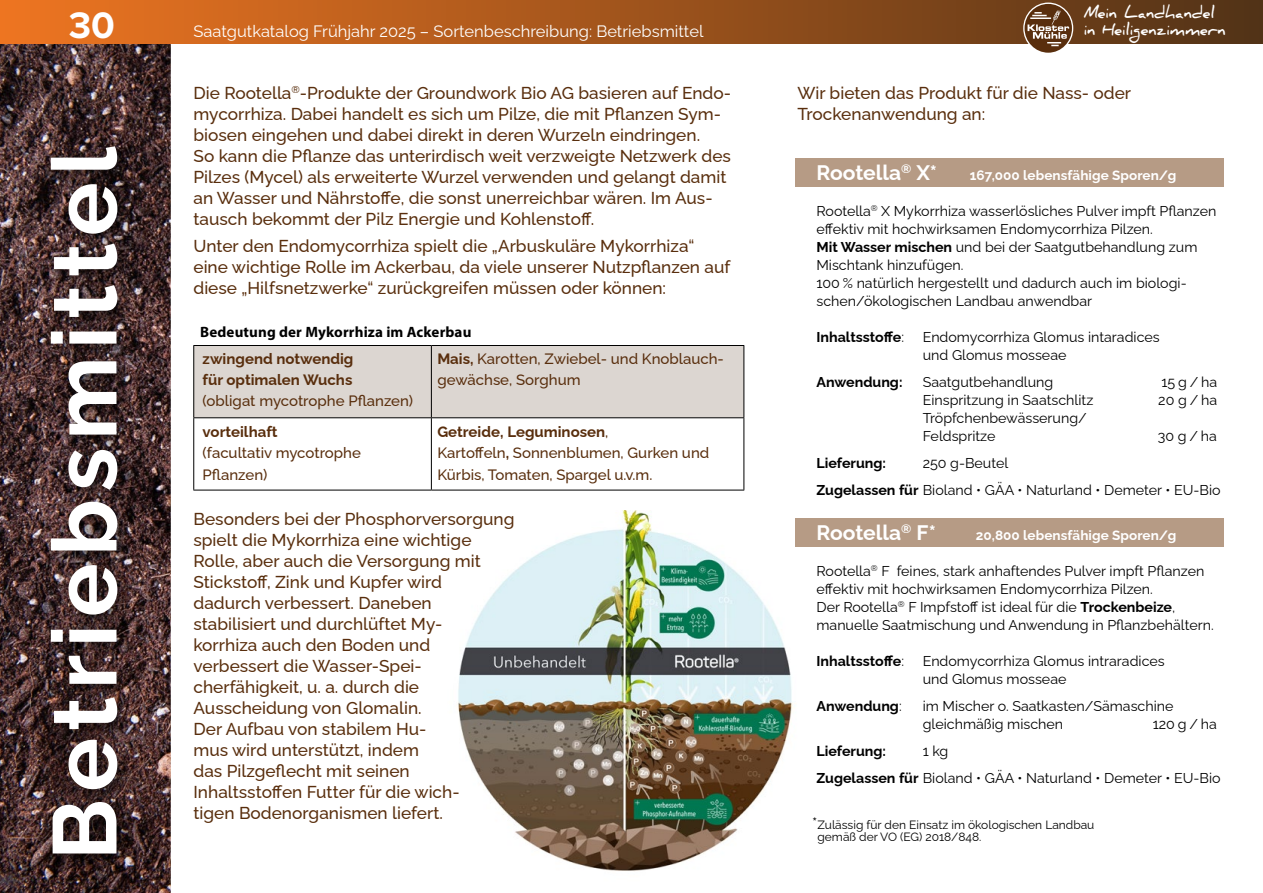
<style>
.page{position:relative;width:1263px;height:893px;background:#fff}
.page>*{position:absolute;margin:0;border:0;box-sizing:border-box;transform-origin:0 0}
.t1{font:700 90px "Raleway";letter-spacing:.08em;color:#fff}
.t2{font:700 38.25px "Proxima Nova";color:#fff}
.t3{font:700 21px "Raleway";color:#fff}
.t4{font:500 17.25px/21px "Raleway";color:#592e0d}
.t5{font:16.5px "Raleway";color:#fff}
.t6{font:700 16.05px/17px "Daniel";color:#fff;scale:.93 1}
.t7{font:500 15px/21px "Raleway";color:#592e0d}
.t8{font:700 15px/21px "Raleway";color:#592e0d}
.t9{font:700 15px "Myriad Pro";letter-spacing:.01em;color:#000}
.t10{font:14.25px/18px "Raleway";color:#000}
.t11{font:700 14.25px "Raleway";color:#000}
.t12{font:700 13.5px "Raleway";letter-spacing:.005em;color:#fff}
.t13{font:12px/12px "Raleway";color:#000}
.s1{font-weight:700}
.s2{font-weight:400}
.s3{font-size:16.5px}
</style>
<div class="page">
<img style="left:0;top:44px;width:171px;height:849px">
<div style="left:0;top:0;width:1263px;height:44px;background:linear-gradient(to right,#ee7420,#53351a)"></div>
<svg style="left:1023px;top:3px;width:50px;height:51px"></svg>
<svg style="left:1024px;top:4px;width:48px;height:49px"></svg>
<svg style="left:1027px;top:10px;width:42px;height:36px;background:#86674f"></svg>
<div style="left:41px;top:137px;width:94px;height:735px;background:#000;opacity:.75"></div>
<img style="left:458px;top:511px;width:335px;height:360px">
<div style="left:795px;top:158px;width:428px;height:29px;background:#b69b85"></div>
<div style="left:795px;top:518px;width:428px;height:29px;background:#b69b85"></div>
<svg style="left:194px;top:346px;width:549px;height:144px"></svg>
<hr style="left:193px;top:345px;width:238px;height:1px;background:#000">
<hr style="left:193px;top:346px;width:1px;height:71px;background:#000">
<hr style="left:431px;top:345px;width:313px;height:1px;background:#000">
<hr style="left:431px;top:346px;width:1px;height:71px;background:#000">
<hr style="left:743px;top:346px;width:1px;height:71px;background:#000">
<hr style="left:193px;top:417px;width:238px;height:1px;background:#000">
<hr style="left:193px;top:418px;width:1px;height:72px;background:#000">
<hr style="left:431px;top:417px;width:313px;height:1px;background:#000">
<hr style="left:431px;top:418px;width:1px;height:72px;background:#000">
<hr style="left:743px;top:418px;width:1px;height:72px;background:#000">
<hr style="left:193px;top:490px;width:238px;height:1px;background:#000">
<hr style="left:431px;top:490px;width:313px;height:1px;background:#000">
<h2 class="t2" style="left:69px;top:-3px;width:48px">30</h2>
<h1 class="t1" style="left:13px;top:860px;width:715px;rotate:-90deg">Betriebsmittel</h1>
<p class="t5" style="left:193px;top:18px;width:511px">Saatgutkatalog Frühjahr 2025 – Sortenbeschreibung: Betriebsmittel</p>
<p class="t4" style="left:193px;top:80px;width:539px">Die Rootella<sup>®</sup>-Produkte der Groundwork Bio AG basieren auf Endo&shy;mycorrhiza. Dabei handelt es sich um Pilze, die mit Pflanzen Sym&shy;biosen eingehen und dabei direkt in deren Wurzeln eindringen.<br>So kann die Pflanze das unterirdisch weit verzweigte Netzwerk des Pilzes (Mycel) als erweiterte Wurzel verwenden und gelangt damit an Wasser und Nährstoffe, die sonst unerreichbar wären. Im Aus&shy;tausch bekommt der Pilz Energie und Kohlenstoff.</p>
<p class="t4" style="left:193px;top:233px;width:538px">Unter den Endomycorrhiza spielt die „Arbuskuläre Mykorrhiza“ eine wichtige Rolle im Ackerbau, da viele unserer Nutzpflanzen auf diese „Hilfsnetzwerke“ zurückgreifen müssen oder können:</p>
<p class="t9" style="left:200px;top:322px;width:273px">Bedeutung der Mykorrhiza im Ackerbau</p>
<p class="t8" style="left:203px;top:346px;width:152px">zwingend notwendig für optimalen Wuchs</p>
<p class="t7" style="left:203px;top:388px;width:212px">(obligat mycotrophe Pflanzen)</p>
<p class="t7" style="left:437px;top:346px;width:286px"><span class="s1">Mais,</span> Karotten, Zwiebel- und Knoblauch&shy;gewächse, Sorghum</p>
<p class="t8" style="left:203px;top:420px;width:77px">vorteilhaft</p>
<p class="t7" style="left:203px;top:441px;width:160px">(facultativ mycotrophe<br>Pflanzen)</p>
<p class="t7" style="left:437px;top:420px;width:273px"><span class="s1">Getreide, Leguminosen</span>,<br>Kartoffeln<span class="s1">,</span> Sonnenblumen, Gurken und<br>Kürbis, Tomaten, Spargel u.v.m.</p>
<p class="t4" style="left:193px;top:506px;width:322px">Besonders bei der Phosphorversorgung spielt die Mykorrhiza eine wichtige<br>Rolle, aber auch die Versorgung mit<br>Stickstoff, Zink und Kupfer wird<br>dadurch verbessert. Daneben stabilisiert und durchlüftet My-<br>korrhiza auch den Boden und verbessert die Wasser-Spei&shy;cherfähigkeit, u. a. durch die<br>Ausscheidung von Glomalin.<br>Der Aufbau von stabilem Hu-<br>mus wird unterstützt, indem<br>das Pilzgeflecht mit seinen<br>Inhaltsstoffen Futter für die wich-<br>tigen Bodenorganismen liefert.</p>
<p class="t6" style="left:1084px;top:4px;width:154px">Mein Landhandel in Heiligenzimmern</p>
<p class="t4" style="left:797px;top:80px;width:335px">Wir bieten das Produkt für die Nass- oder<br>Trockenanwendung an:</p>
<p class="t3" style="left:816px;top:156px;width:122px">Rootella<sup>®</sup> X*</p>
<p class="t12" style="left:970px;top:164px;width:208px">167,000 lebensfähige Sporen/g</p>
<p class="t10" style="left:816px;top:200px;width:401px">Rootella<sup>®</sup> X Mykorrhiza wasserlösliches Pulver impft Pflanzen effektiv mit hochwirksamen Endomycorrhiza Pilzen.<br><span class="s1">Mit Wasser mischen</span> und bei der Saatgutbehandlung zum Mischtank hinzufügen.<br>100 % natürlich hergestellt und dadurch auch im biologi&shy;schen/ökologischen Landbau anwendbar</p>
<p class="t11" style="left:816px;top:326px;width:89px">Inhaltsstoffe<span class="s2">:</span></p>
<p class="t10" style="left:923px;top:326px;width:238px">Endomycorrhiza Glomus intaradices und Glomus mosseae</p>
<p class="t11" style="left:816px;top:371px;width:88px">Anwendung:</p>
<p class="t10" style="left:923px;top:371px;width:132px">Saatgutbehandlung</p>
<p class="t10" style="left:1161px;top:371px;width:57px">15 g / ha</p>
<p class="t10" style="left:923px;top:389px;width:172px">Einspritzung in Saatschlitz</p>
<p class="t10" style="left:1158px;top:389px;width:60px">20 g / ha</p>
<p class="t10" style="left:923px;top:407px;width:166px">Tröpfchenbewässerung/<br>Feldspritze</p>
<p class="t10" style="left:1158px;top:425px;width:61px">30 g / ha</p>
<p class="t11" style="left:816px;top:452px;width:71px">Lieferung:</p>
<p class="t10" style="left:816px;top:448px;width:406px;line-height:27px;text-indent:106px">250 g-Beutel<br><span class="s1">Zugelassen für</span> Bioland • GÄA • Naturland • Demeter • EU-Bio</p>
<p class="t3" style="left:816px;top:516px;width:121px">Rootella<sup>®</sup> F*</p>
<p class="t12" style="left:976px;top:524px;width:202px">20,800 lebensfähige Sporen/g</p>
<p class="t10" style="left:816px;top:560px;width:399px">Rootella<sup>®</sup> F feines, stark anhaftendes Pulver impft Pflanzen effektiv mit hochwirksamen Endomycorrhiza Pilzen.<br>Der Rootella<sup>®</sup> F Impfstoff ist ideal für die <span class="s1">Trockenbeize</span>, manuelle Saatmischung und Anwendung in Pflanzbehältern.</p>
<p class="t11" style="left:816px;top:650px;width:89px">Inhaltsstoffe<span class="s2">:</span></p>
<p class="t10" style="left:923px;top:650px;width:243px">Endomycorrhiza Glomus intraradices und Glomus mosseae</p>
<p class="t11" style="left:816px;top:695px;width:87px">Anwendung<span class="s2">:</span></p>
<p class="t10" style="left:923px;top:695px;width:252px">im Mischer o. Saatkasten/Sämaschine gleichmäßig mischen</p>
<p class="t10" style="left:1153px;top:713px;width:66px">120 g / ha</p>
<p class="t11" style="left:816px;top:740px;width:71px">Lieferung:</p>
<p class="t10" style="left:816px;top:736px;width:406px;line-height:27px;text-indent:106px">1 kg<br><span class="s1">Zugelassen für</span> Bioland • GÄA • Naturland • Demeter • EU-Bio</p>
<p class="t13" style="left:817px;top:817px;width:278px;text-indent:-5px"><span class="s3">*</span>Zulässig für den Einsatz im ökologischen Landbau gemäß der VO (EG) 2018/848.</p>
</div>
